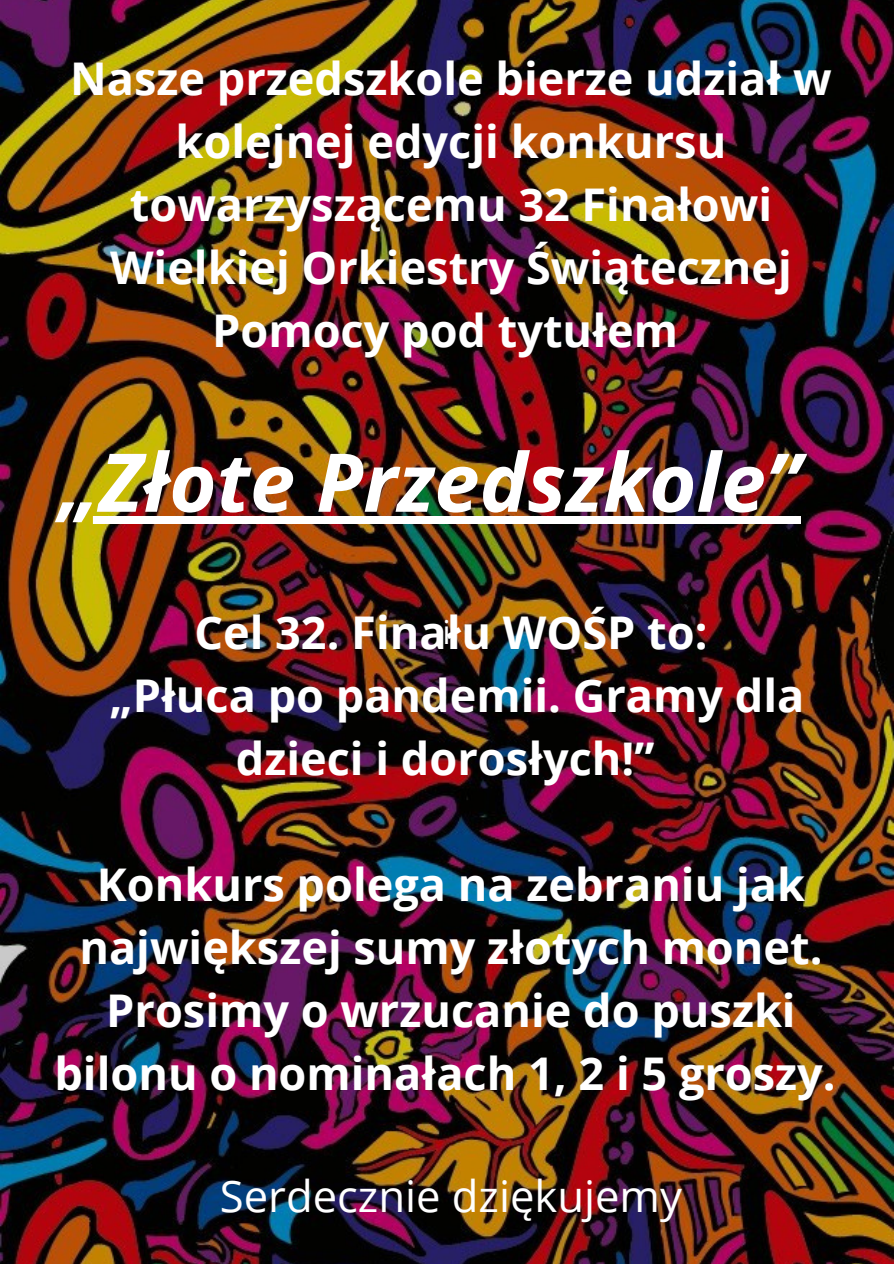
<style>
.page{position:relative;width:894px;height:1264px;background:#fff}
.page>*{position:absolute;margin:0;border:0;box-sizing:border-box;transform-origin:0 0}
.t1{font:italic 700 81px "Open Sans";color:#fff}
.t2{font:700 45px/63px "Open Sans";color:#fff;text-align:center}
.t3{font:43.5px "Open Sans";color:#fff}
.t4{font:33px "Open Sans";color:#fff}
</style>
<div class="page">
<img style="left:0;top:0;width:893px;height:1263px">
<div style="left:59px;top:516px;width:741px;height:8px;background:#fff"></div>
<p class="t2" style="left:70px;top:46px;width:762px">Nasze przedszkole bierze udział w kolejnej edycji konkursu towarzyszącemu 32 Finałowi<br>Wielkiej Orkiestry Świątecznej<br>Pomocy pod tytułem</p>
<p class="t1" style="left:59px;top:425px;width:743px">„Złote Przedszkole”</p>
<p class="t2" style="left:194px;top:600px;width:514px">Cel 32. Finału WOŚP to:</p>
<p class="t2" style="left:109px;top:663px;width:696px">„Płuca po pandemii. Gramy dla dzieci i dorosłych!”</p>
<p class="t4" style="left:442px;top:608px;width:10px">i</p>
<p class="t2" style="left:54px;top:852px;width:782px">Konkurs polega na zebraniu jak największej sumy złotych monet.<br>Prosimy o wrzucanie do puszki bilonu o nominałach 1, 2 i 5 groszy.</p>
<p class="t3" style="left:220px;top:1165px;width:463px">Serdecznie dziękujemy</p>
</div>
